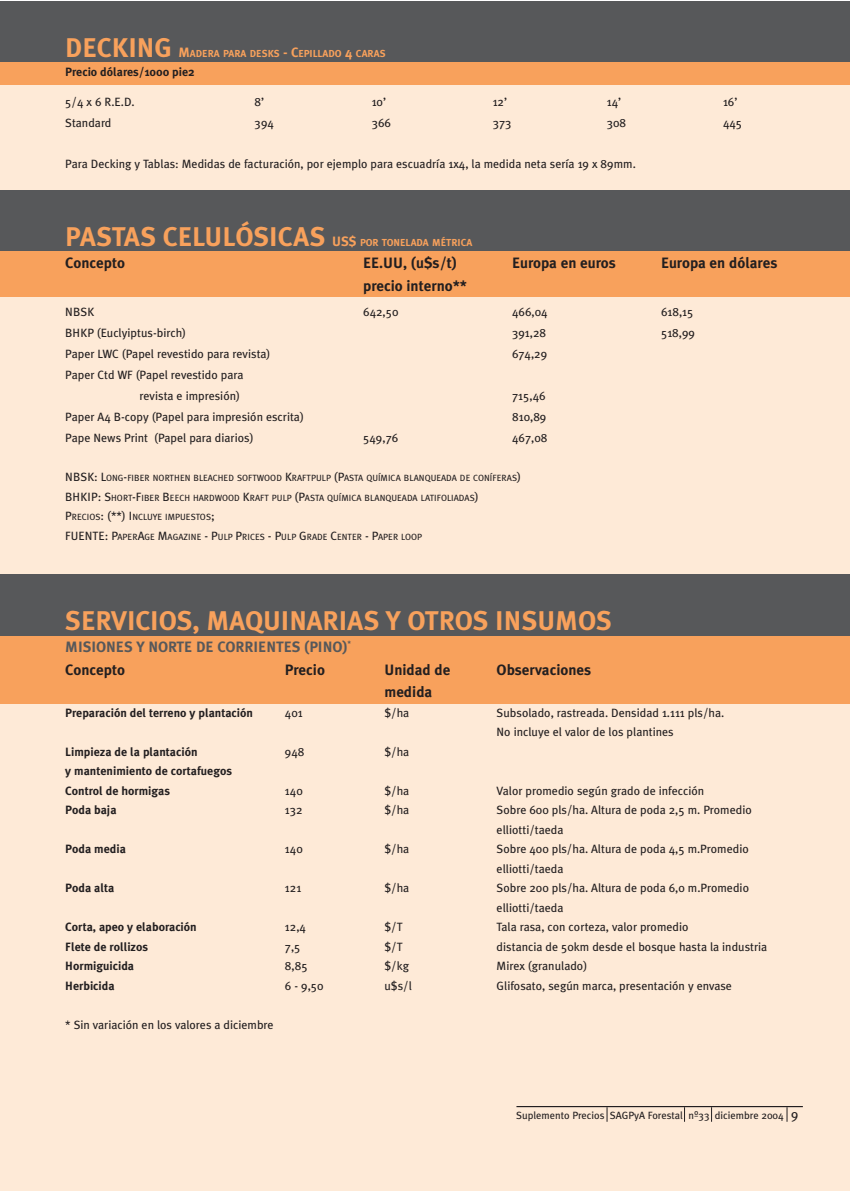
<style>
.page{position:relative;width:851px;height:1191px;background:#fff}
.page>*{position:absolute;margin:0;border:0;box-sizing:border-box;transform-origin:0 0}
.t1{font:700 27px "Meta Plus";color:#f8a15c}
.t2{font:700 15px "Meta Plus";color:#231f20}
.t3{font:700 15px/22.5px "Meta Plus";color:#57585a}
.t4{font:12px/19.5px "Meta Plus";color:#231f20}
.t5{font:700 12px/19.5px "Meta Plus";color:#231f20}
.t6{font:10.5px "Meta Plus";color:#231f20}
.t7{font:700 10.2px "Meta Plus";color:#f8a15c}
.t8{font:9px/19.5px "Meta Plus";color:#231f20}
.s1{font-size:27px}
.s2{font-size:13.5px}
.s3{font-size:12px}
.s4{color:#231f20}
</style>
<div class="page">
<div style="left:0;top:1px;width:849px;height:1190px;background:#feead7"></div>
<div style="left:0;top:1px;width:849px;height:78px;background:#57585a"></div>
<div style="left:0;top:63px;width:849px;height:22px;background:#f8a15c"></div>
<hr style="left:516px;top:1106px;width:286px;height:1px;background:#231f20">
<svg style="left:786px;top:1107px;width:1px;height:14px"></svg>
<svg style="left:711px;top:1107px;width:1px;height:14px"></svg>
<svg style="left:684px;top:1107px;width:1px;height:14px"></svg>
<svg style="left:606px;top:1107px;width:1px;height:14px"></svg>
<div style="left:0;top:190px;width:849px;height:78px;background:#57585a"></div>
<div style="left:0;top:252px;width:849px;height:45px;background:#f8a15c"></div>
<div style="left:0;top:574px;width:849px;height:78px;background:#57585a"></div>
<div style="left:0;top:636px;width:849px;height:67px;background:#f8a15c"></div>
<p class="t7" style="left:65px;top:47px;width:322px"><span class="s1">DECKING</span> <span class="s2">M</span>ADERA PARA DESKS <span class="s2">- C</span>EPILLADO <span class="s2">4</span> CARAS</p>
<p class="t5" style="left:65px;top:62px;width:131px">Precio dólares/1000 pie2</p>
<p class="t4" style="left:65px;top:92px;width:71px">5/4 x 6 R.E.D.</p>
<p class="t4" style="left:254px;top:92px;width:11px">8’</p>
<p class="t4" style="left:371px;top:92px;width:16px">10’</p>
<p class="t4" style="left:492px;top:92px;width:16px">12’</p>
<p class="t4" style="left:606px;top:92px;width:16px">14’</p>
<p class="t4" style="left:723px;top:92px;width:16px">16’</p>
<p class="t4" style="left:65px;top:113px;width:48px">Standard</p>
<p class="t4" style="left:254px;top:113px;width:21px">394</p>
<p class="t4" style="left:371px;top:113px;width:21px">366</p>
<p class="t4" style="left:492px;top:113px;width:20px">373</p>
<p class="t4" style="left:606px;top:113px;width:21px">308</p>
<p class="t4" style="left:723px;top:113px;width:21px">445</p>
<p class="t4" style="left:65px;top:154px;width:572px">Para Decking y Tablas: Medidas de facturación, por ejemplo para escuadría 1x4, la medida neta sería 19 x 89mm.</p>
<p class="t7" style="left:65px;top:236px;width:408px"><span class="s1">PASTAS CELULÓSICAS</span> <span class="s2">US$</span> POR TONELADA MÉTRICA</p>
<p class="t2" style="left:65px;top:254px;width:61px">Concepto</p>
<p class="t2" style="left:363px;top:254px;width:95px">EE.UU, (u$s/t)</p>
<p class="t2" style="left:512px;top:254px;width:105px">Europa en euros</p>
<p class="t2" style="left:661px;top:254px;width:118px">Europa en dólares</p>
<p class="t2" style="left:363px;top:277px;width:105px">precio interno**</p>
<p class="t4" style="left:65px;top:302px;width:30px">NBSK</p>
<p class="t4" style="left:363px;top:302px;width:37px">642,50</p>
<p class="t4" style="left:512px;top:302px;width:37px">466,04</p>
<p class="t4" style="left:661px;top:302px;width:34px">618,15</p>
<p class="t4" style="left:65px;top:323px;width:122px">BHKP (Euclyiptus-birch)</p>
<p class="t4" style="left:512px;top:323px;width:36px">391,28</p>
<p class="t4" style="left:661px;top:323px;width:36px">518,99</p>
<p class="t4" style="left:65px;top:344px;width:207px">Paper LWC (Papel revestido para revista)</p>
<p class="t4" style="left:512px;top:344px;width:37px">674,29</p>
<p class="t4" style="left:65px;top:364px;width:180px;line-height:21px;text-align:right">Paper Ctd WF (Papel revestido para revista e impresión)</p>
<p class="t4" style="left:512px;top:386px;width:35px">715,46</p>
<p class="t4" style="left:65px;top:407px;width:240px">Paper A4 B-copy (Papel para impresión escrita)</p>
<p class="t4" style="left:512px;top:407px;width:36px">810,89</p>
<p class="t4" style="left:65px;top:428px;width:190px">Pape News Print (Papel para diarios)</p>
<p class="t4" style="left:363px;top:428px;width:37px">549,76</p>
<p class="t4" style="left:512px;top:428px;width:37px">467,08</p>
<p class="t8" style="left:65px;top:468px;width:457px"><span class="s3">NBSK: L</span>ONG<span class="s3">-</span>FIBER NORTHEN BLEACHED SOFTWOOD <span class="s3">K</span>RAFTPULP <span class="s3">(P</span>ASTA QUÍMICA BLANQUEADA DE CONÍFERAS<span class="s3">)<br>BHKIP: S</span>HORT<span class="s3">-F</span>IBER <span class="s3">B</span>EECH HARDWOOD <span class="s3">K</span>RAFT PULP <span class="s3">(P</span>ASTA QUÍMICA BLANQUEADA LATIFOLIADAS<span class="s3">)<br>P</span>RECIOS<span class="s3">: (**) I</span>NCLUYE IMPUESTOS<span class="s3">;<br>FUENTE: P</span>APER<span class="s3">A</span>GE <span class="s3">M</span>AGAZINE <span class="s3">- P</span>ULP <span class="s3">P</span>RICES <span class="s3">- P</span>ULP <span class="s3">G</span>RADE <span class="s3">C</span>ENTER <span class="s3">- P</span>APER LOOP</p>
<h1 class="t1" style="left:65px;top:604px;width:548px">SERVICIOS, MAQUINARIAS Y OTROS INSUMOS</h1>
<p class="t3" style="left:65px;top:636px;width:287px">MISIONES Y NORTE DE CORRIENTES (PINO)<sup>*<br></sup><span class="s4">Concepto</span></p>
<p class="t2" style="left:285px;top:661px;width:41px">Precio</p>
<p class="t2" style="left:384px;top:661px;width:68px">Unidad de</p>
<p class="t2" style="left:496px;top:661px;width:96px">Observaciones</p>
<p class="t2" style="left:384px;top:683px;width:49px">medida</p>
<p class="t5" style="left:65px;top:703px;width:189px">Preparación del terreno y plantación</p>
<p class="t4" style="left:285px;top:703px;width:19px">401</p>
<p class="t4" style="left:384px;top:703px;width:26px">$/ha</p>
<p class="t4" style="left:496px;top:703px;width:229px">Subsolado, rastreada. Densidad 1.111 pls/ha.<br>No incluye el valor de los plantines</p>
<p class="t5" style="left:65px;top:742px;width:134px">Limpieza de la plantación</p>
<p class="t4" style="left:285px;top:742px;width:21px">948</p>
<p class="t4" style="left:384px;top:742px;width:26px">$/ha</p>
<p class="t5" style="left:65px;top:761px;width:168px">y mantenimiento de cortafuegos<br>Control de hormigas</p>
<p class="t4" style="left:285px;top:781px;width:19px">140</p>
<p class="t4" style="left:384px;top:781px;width:26px">$/ha</p>
<p class="t4" style="left:496px;top:781px;width:209px">Valor promedio según grado de infección</p>
<p class="t5" style="left:65px;top:800px;width:53px">Poda baja</p>
<p class="t4" style="left:285px;top:800px;width:19px">132</p>
<p class="t4" style="left:384px;top:800px;width:26px">$/ha</p>
<p class="t4" style="left:496px;top:800px;width:257px">Sobre 600 pls/ha. Altura de poda 2,5 m. Promedio elliotti/taeda</p>
<p class="t5" style="left:65px;top:839px;width:62px">Poda media</p>
<p class="t4" style="left:285px;top:839px;width:19px">140</p>
<p class="t4" style="left:384px;top:839px;width:26px">$/ha</p>
<p class="t4" style="left:496px;top:839px;width:254px">Sobre 400 pls/ha. Altura de poda 4,5 m.Promedio elliotti/taeda</p>
<p class="t5" style="left:65px;top:878px;width:50px">Poda alta</p>
<p class="t4" style="left:285px;top:878px;width:18px">121</p>
<p class="t4" style="left:384px;top:878px;width:26px">$/ha</p>
<p class="t4" style="left:496px;top:878px;width:254px">Sobre 200 pls/ha. Altura de poda 6,0 m.Promedio elliotti/taeda</p>
<p class="t5" style="left:65px;top:917px;width:133px">Corta, apeo y elaboración</p>
<p class="t4" style="left:285px;top:917px;width:23px">12,4</p>
<p class="t4" style="left:384px;top:917px;width:20px">$/T</p>
<p class="t4" style="left:496px;top:917px;width:193px">Tala rasa, con corteza, valor promedio</p>
<p class="t5" style="left:65px;top:937px;width:84px">Flete de rollizos</p>
<p class="t4" style="left:285px;top:937px;width:17px">7,5</p>
<p class="t4" style="left:384px;top:937px;width:20px">$/T</p>
<p class="t4" style="left:496px;top:937px;width:272px">distancia de 50km desde el bosque hasta la industria</p>
<p class="t5" style="left:65px;top:956px;width:70px">Hormiguicida</p>
<p class="t4" style="left:285px;top:956px;width:24px">8,85</p>
<p class="t4" style="left:384px;top:956px;width:26px">$/kg</p>
<p class="t4" style="left:496px;top:956px;width:92px">Mirex (granulado)</p>
<p class="t5" style="left:65px;top:976px;width:51px">Herbicida</p>
<p class="t4" style="left:285px;top:976px;width:40px">6 - 9,50</p>
<p class="t4" style="left:384px;top:976px;width:29px">u$s/l</p>
<p class="t4" style="left:496px;top:976px;width:237px">Glifosato, según marca, presentación y envase</p>
<p class="t4" style="left:65px;top:1015px;width:210px">* Sin variación en los valores a diciembre</p>
<p class="t6" style="left:516px;top:1109px;width:284px">Suplemento Precios SAGPyA Forestal nº33 diciembre 2004 <span class="s2">9</span></p>
</div>
